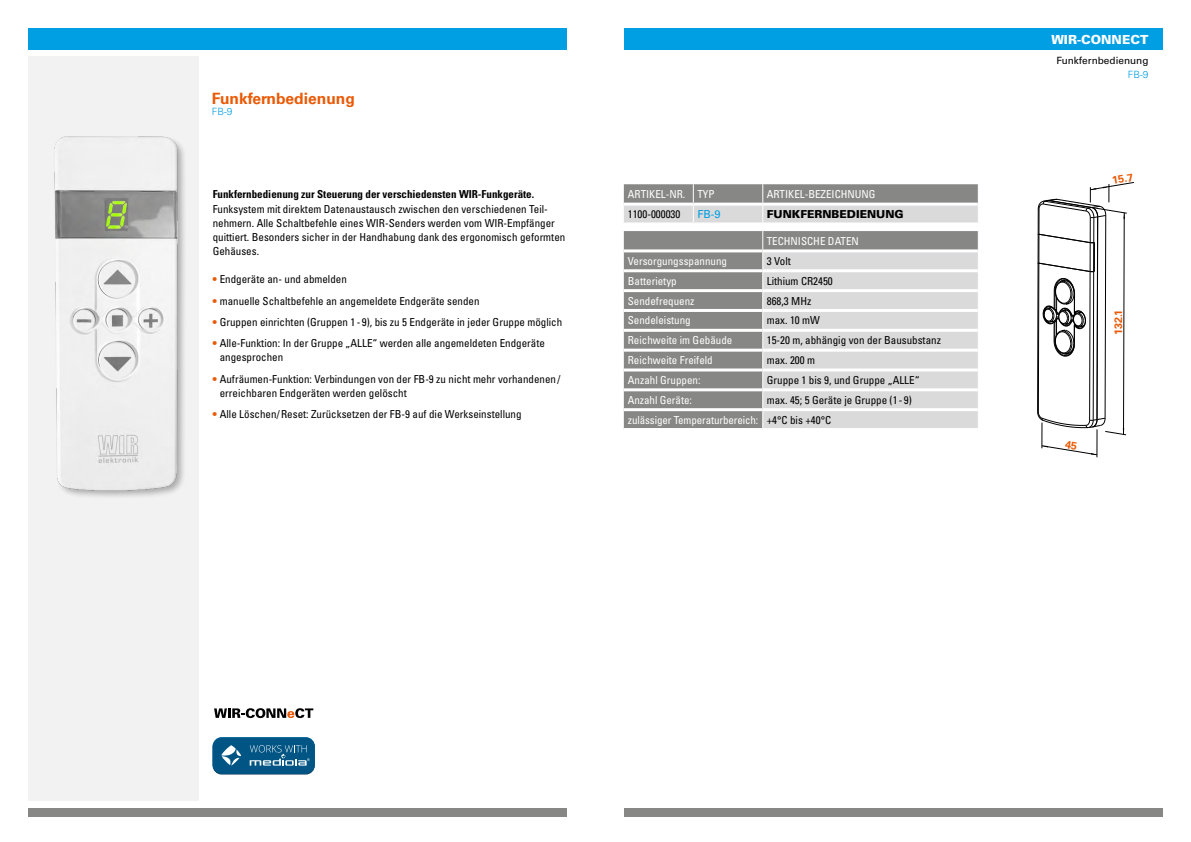
<style>
.page{position:relative;width:1191px;height:842px;background:#fff}
.page>*{position:absolute;margin:0;border:0;box-sizing:border-box;transform-origin:0 0}
.t1{font:700 15.6px "Univers LT Std";color:#ea5a06}
.t2{font:900 12.5px "Univers LT Std";color:#fff}
.t3{font:condensed 11px/14.2px "Univers LT Std";color:#000}
.t4{font:condensed 11px "Univers LT Std";color:#fff}
.t5{font:700 condensed 11px "Univers LT Std";color:#000}
.t6{font:900 11px "Univers LT Std";color:#000}
.t7{font:11px "Univers LT Std";color:#009ee3}
.t8{font:700 10.8px "Univers LT Std";color:#ea5a06}
.t9{font:10px "Univers LT Std";color:#000}
.t10{font:300 10px "Univers LT Std";color:#009ee3}
.s1{font-stretch:normal;color:#ea5a06}
.s2{color:#fff}
</style>
<div class="page">
<div style="left:28px;top:808px;width:539px;height:8px;background:#878786"></div>
<div style="left:624px;top:808px;width:538px;height:8px;background:#878786"></div>
<div style="left:624px;top:28px;width:538px;height:22px;background:#009ee3"></div>
<div style="left:28px;top:28px;width:539px;height:22px;background:#009ee3"></div>
<div style="left:28px;top:57px;width:170px;height:744px;background:#f2f2f2"></div>
<div style="left:624px;top:231px;width:138px;height:197px;background:#878786"></div>
<svg style="left:762px;top:231px;width:216px;height:197px;background:#d2d2d2"></svg>
<hr style="left:624px;top:249px;width:139px;height:3px;background:#fff">
<hr style="left:763px;top:249px;width:214px;height:3px;background:#fff">
<hr style="left:624px;top:269px;width:139px;height:3px;background:#fff">
<hr style="left:763px;top:269px;width:214px;height:3px;background:#fff">
<hr style="left:624px;top:289px;width:139px;height:3px;background:#fff">
<hr style="left:763px;top:289px;width:214px;height:3px;background:#fff">
<hr style="left:624px;top:309px;width:139px;height:3px;background:#fff">
<hr style="left:763px;top:309px;width:214px;height:3px;background:#fff">
<hr style="left:624px;top:329px;width:139px;height:3px;background:#fff">
<hr style="left:763px;top:329px;width:214px;height:3px;background:#fff">
<hr style="left:624px;top:349px;width:139px;height:3px;background:#fff">
<hr style="left:763px;top:349px;width:214px;height:3px;background:#fff">
<hr style="left:624px;top:368px;width:139px;height:3px;background:#fff">
<hr style="left:763px;top:368px;width:214px;height:3px;background:#fff">
<hr style="left:624px;top:388px;width:139px;height:3px;background:#fff">
<hr style="left:763px;top:388px;width:214px;height:3px;background:#fff">
<hr style="left:624px;top:408px;width:139px;height:3px;background:#fff">
<hr style="left:763px;top:408px;width:214px;height:3px;background:#fff">
<svg style="left:624px;top:184px;width:354px;height:38px;background:#b0b0af"></svg>
<hr style="left:624px;top:203px;width:69px;height:3px;background:#fff">
<hr style="left:693px;top:203px;width:70px;height:3px;background:#fff">
<hr style="left:763px;top:203px;width:214px;height:3px;background:#fff">
<img style="left:54px;top:79px;width:145px;height:495px">
<svg style="left:213px;top:737px;width:102px;height:36px"></svg>
<div style="left:213px;top:738px;width:102px;height:36px;background:#005584;border-radius:9px"></div>
<svg style="left:221px;top:745px;width:20px;height:21px"></svg>
<svg style="left:250px;top:745px;width:60px;height:21px"></svg>
<svg style="left:214px;top:708px;width:99px;height:10px"></svg>
<svg style="left:1037px;top:182px;width:97px;height:275px"></svg>
<h1 class="t1" style="left:212px;top:89px;width:145px">Funkfernbedienung</h1>
<p class="t10" style="left:212px;top:106px;width:22px">FB-9</p>
<p class="t5" style="left:213px;top:188px;width:323px">Funkfernbedienung zur Steuerung der verschiedensten WIR-Funkgeräte.</p>
<p class="t3" style="left:213px;top:201px;width:354px">Funksystem mit direktem Datenaustausch zwischen den verschiedenen Teil&shy;nehmern. Alle Schaltbefehle eines WIR-Senders werden vom WIR-Empfänger quittiert. Besonders sicher in der Handhabung dank des ergonomisch geformten Gehäuses.</p>
<p class="t3" style="left:213px;top:272px;width:136px"><span class="s1">•</span> Endgeräte an- und abmelden</p>
<p class="t3" style="left:213px;top:294px;width:268px"><span class="s1">•</span> manuelle Schaltbefehle an angemeldete Endgeräte senden</p>
<p class="t3" style="left:213px;top:315px;width:351px"><span class="s1">•</span> Gruppen einrichten (Gruppen 1 - 9), bis zu 5 Endgeräte in jeder Gruppe möglich</p>
<p class="t3" style="left:220px;top:336px;width:327px;text-indent:-7px"><span class="s1">•</span> Alle-Funktion: In der Gruppe „ALLE“ werden alle angemeldeten Endgeräte angesprochen</p>
<p class="t3" style="left:220px;top:372px;width:342px;text-indent:-7px"><span class="s1">•</span> Aufräumen-Funktion: Verbindungen von der FB-9 zu nicht mehr vorhandenen/ erreichbaren Endgeräten werden gelöscht</p>
<p class="t3" style="left:213px;top:407px;width:310px"><span class="s1">•</span> Alle Löschen/Reset: Zurücksetzen der FB-9 auf die Werkseinstellung</p>
<p class="t4" style="left:628px;top:187px;width:88px">ARTIKEL-NR. TYP</p>
<p class="t4" style="left:767px;top:187px;width:110px">ARTIKEL-BEZEICHNUNG</p>
<p class="t3" style="left:628px;top:207px;width:54px">1100-000030</p>
<p class="t7" style="left:697px;top:208px;width:25px">FB-9</p>
<p class="t6" style="left:767px;top:207px;width:138px">FUNKFERNBEDIENUNG</p>
<p class="t4" style="left:767px;top:234px;width:94px">TECHNISCHE DATEN</p>
<p class="t4" style="left:628px;top:254px;width:101px">Versorgungsspannung</p>
<p class="t3" style="left:767px;top:254px;width:26px">3 Volt</p>
<p class="t4" style="left:628px;top:274px;width:50px">Batterietyp</p>
<p class="t3" style="left:767px;top:273px;width:67px">Lithium CR2450</p>
<p class="t4" style="left:628px;top:294px;width:68px">Sendefrequenz</p>
<p class="t3" style="left:767px;top:293px;width:46px">868,3 MHz</p>
<p class="t4" style="left:628px;top:313px;width:64px">Sendeleistung</p>
<p class="t3" style="left:767px;top:313px;width:55px">max. 10 mW</p>
<p class="t4" style="left:628px;top:333px;width:106px">Reichweite im Gebäude</p>
<p class="t3" style="left:767px;top:333px;width:176px">15-20 m, abhängig von der Bausubstanz</p>
<p class="t4" style="left:628px;top:353px;width:86px">Reichweite Freifeld</p>
<p class="t3" style="left:767px;top:353px;width:50px">max. 200 m</p>
<p class="t4" style="left:628px;top:373px;width:74px">Anzahl Gruppen:</p>
<p class="t3" style="left:767px;top:373px;width:154px">Gruppe 1 bis 9, und Gruppe „ALLE“</p>
<p class="t4" style="left:628px;top:393px;width:66px">Anzahl Geräte:</p>
<p class="t3" style="left:628px;top:390px;width:285px;line-height:19.8px;text-indent:139px">max. 45; 5 Geräte je Gruppe (1 - 9) <span class="s2">zulässiger Temperaturbereich:</span> +4°C bis +40°C</p>
<p class="t2" style="left:1051px;top:31px;width:98px">WIR-CONNECT</p>
<p class="t9" style="left:1056px;top:54px;width:94px">Funkfernbedienung</p>
<p class="t10" style="left:1127px;top:68px;width:22px">FB-9</p>
<p class="t8" style="left:1111px;top:174px;width:23px;rotate:-10deg">15.7</p>
<p class="t8" style="left:1112px;top:334px;width:27px;rotate:-90deg">231 . 1</p>
</div>
